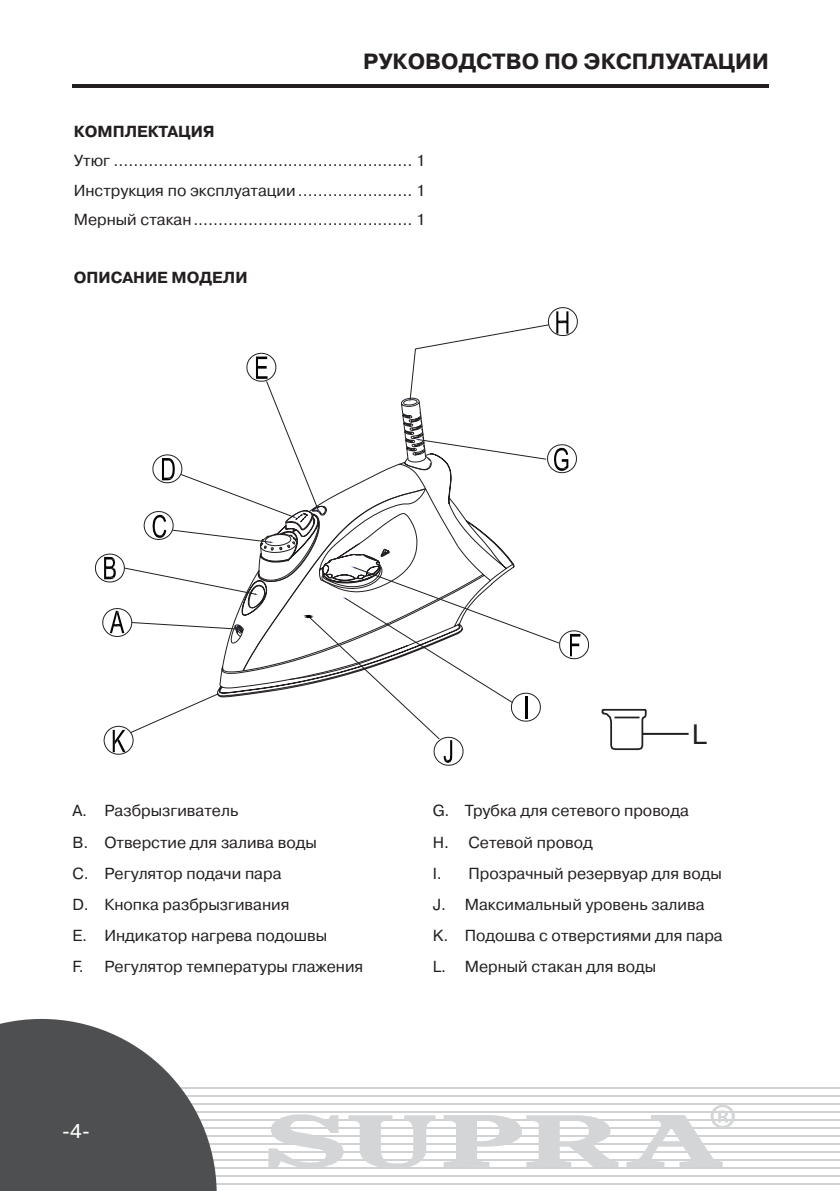
<style>
.page{position:relative;width:840px;height:1191px;background:#fff}
.page>*{position:absolute;margin:0;border:0;box-sizing:border-box;transform-origin:0 0}
.t1{font:28px "Pragmatica C";color:#231f20}
.t2{font:700 22px "Pragmatica C";color:#231f20}
.t3{font:20px "Pragmatica C";color:#fff}
.t4{font:16px/31.2px "Pragmatica C";color:#231f20}
.t5{font:700 16px "Pragmatica C";color:#231f20}
</style>
<div class="page">
<hr style="left:0;top:1190px;width:839px;height:1px;background:#d1d2d4">
<hr style="left:0;top:1182px;width:839px;height:2px;background:#d1d2d4">
<hr style="left:0;top:1174px;width:839px;height:2px;background:#d1d2d4">
<hr style="left:0;top:1166px;width:839px;height:2px;background:#d1d2d4">
<hr style="left:0;top:1158px;width:839px;height:2px;background:#d1d2d4">
<hr style="left:0;top:1150px;width:839px;height:2px;background:#d1d2d4">
<hr style="left:0;top:1142px;width:839px;height:2px;background:#d1d2d4">
<hr style="left:0;top:1134px;width:839px;height:2px;background:#d1d2d4">
<hr style="left:0;top:1126px;width:839px;height:2px;background:#d1d2d4">
<hr style="left:0;top:1119px;width:839px;height:2px;background:#d1d2d4">
<hr style="left:0;top:1111px;width:839px;height:2px;background:#d1d2d4">
<hr style="left:0;top:1103px;width:839px;height:2px;background:#d1d2d4">
<hr style="left:0;top:1095px;width:839px;height:2px;background:#d1d2d4">
<hr style="left:0;top:1087px;width:839px;height:2px;background:#d1d2d4">
<svg style="left:0;top:1019px;width:216px;height:172px"></svg>
<svg style="left:268px;top:1105px;width:466px;height:62px"></svg>
<hr style="left:72px;top:84px;width:696px;height:3px;background:#231f20">
<svg style="left:95px;top:311px;width:494px;height:455px"></svg>
<svg style="left:601px;top:708px;width:46px;height:43px"></svg>
<hr style="left:641px;top:733px;width:47px;height:2px;background:#231f20">
<h2 class="t2" style="left:363px;top:49px;width:407px">руководство по эксплуатации</h2>
<p class="t5" style="left:74px;top:123px;width:86px">КОМПЛЕКТАЦИ</p>
<p class="t5" style="left:203px;top:123px;width:13px">Я</p>
<p class="t4" style="left:74px;top:146px;width:353px;line-height:29.2px;text-align:justify">Утюг ............................................................ 1<br>Инструкция по эксплуатации ....................... 1<br>Мерный стакан............................................ 1</p>
<p class="t5" style="left:74px;top:269px;width:13px">ОПИСА</p>
<p class="t5" style="left:133px;top:269px;width:103px">НИЕ МОДЕЛИ</p>
<h1 class="t1" style="left:691px;top:719px;width:16px">L</h1>
<p class="t4" style="left:72px;top:795px;width:292px">A. Разбрызгиватель<br>B. Отверстие для залива воды<br>C. Регулятор подачи пара<br>D. Кнопка разбрызгивания<br>E. Индикатор нагрева подошвы<br>F. Регулятор температуры глажения</p>
<p class="t4" style="left:432px;top:795px;width:291px">G. Трубка для сетевого провода<br>H. Сетевой провод<br>I. Прозрачный резервуар для воды<br>J. Максимальный уровень залива<br>K. Подошва с отверстиями для пара<br>L. Мерный стакан для воды</p>
<p class="t3" style="left:62px;top:1119px;width:30px">-4-</p>
</div>
